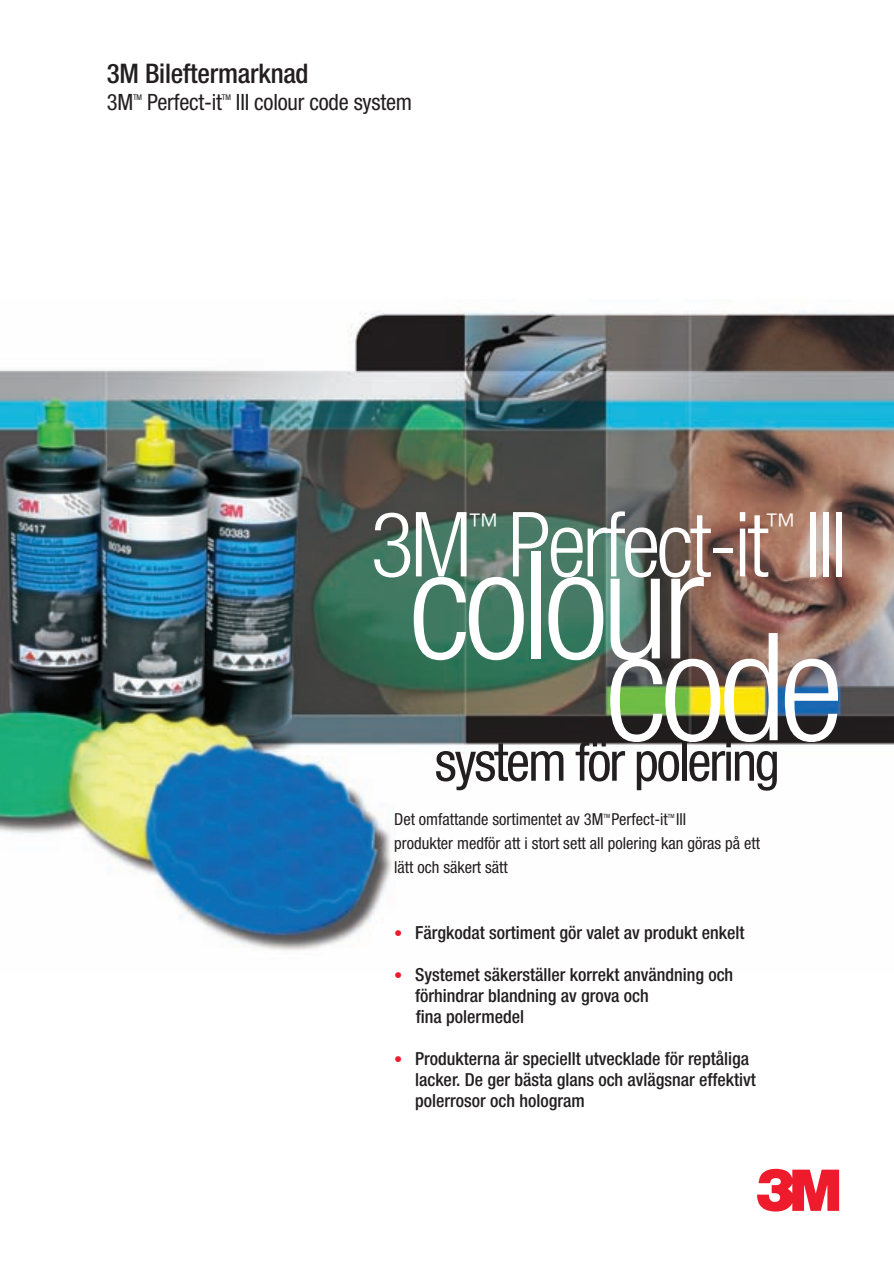
<style>
.page{position:relative;width:894px;height:1263px;background:#fff}
.page>*{position:absolute;margin:0;border:0;box-sizing:border-box;transform-origin:0 0}
.t1{font:300 condensed 150px "Helvetica Neue";letter-spacing:-.04em;color:#fff}
.t2{font:300 condensed 90px "Helvetica Neue";letter-spacing:-.04em;color:#fff}
.t3{font:60px "Logo 3 M Font";color:#ee1b2d}
.t4{font:condensed 54px "Helvetica Neue";letter-spacing:-.04em;color:#231f20}
.t5{font:300 condensed 31.5px "Helvetica Neue";color:#fff}
.t6{font:500 condensed 27px "Helvetica Neue";letter-spacing:-.01em;color:#231f20}
.t7{font:condensed 22.5px "Helvetica Neue";letter-spacing:-.01em;color:#231f20}
.t8{font:500 condensed 18px/21px "Helvetica Neue";color:#231f20}
.t9{font:condensed 16.5px/24px "Helvetica Neue";color:#231f20}
.t10{font:condensed 7.8px "Helvetica Neue";color:#231f20}
.t11{font:condensed 5.7px "Helvetica Neue";color:#231f20}
.s1{font-size:16.5px;color:#ee1b2d}
</style>
<div class="page">
<img style="left:0;top:311px;width:893px;height:640px">
<h3 class="t6" style="left:107px;top:58px;width:203px">3M Bileftermarknad</h3>
<p class="t7" style="left:107px;top:89px;width:28px">3M</p>
<p class="t10" style="left:133px;top:93px;width:11px">TM</p>
<p class="t7" style="left:147px;top:89px;width:76px">Perfect-it</p>
<p class="t10" style="left:222px;top:93px;width:11px">TM</p>
<p class="t7" style="left:236px;top:89px;width:177px">III colour code system</p>
<h2 class="t2" style="left:370px;top:493px;width:478px">3M Perfect-it III</h2>
<h3 class="t5" style="left:468px;top:506px;width:33px">™</h3>
<h3 class="t5" style="left:765px;top:506px;width:33px">™</h3>
<h1 class="t1" style="left:409px;top:519px;width:296px">colour</h1>
<h1 class="t1" style="left:605px;top:601px;width:239px">code</h1>
<h3 class="t4" style="left:434px;top:730px;width:346px">system för polering</h3>
<p class="t9" style="left:394px;top:807px;width:211px">Det omfattande sortimentet av 3M</p>
<p class="t11" style="left:603px;top:812px;width:8px">TM</p>
<p class="t9" style="left:611px;top:807px;width:58px">Perfect-it</p>
<p class="t11" style="left:667px;top:812px;width:8px">TM</p>
<p class="t9" style="left:394px;top:807px;width:367px;text-indent:282px">III<br>produkter medför att i stort sett all polering kan göras på ett lätt och säkert sätt</p>
<p class="t8" style="left:394px;top:921px;width:351px"><span class="s1">•</span> Färgkodat sortiment gör valet av produkt enkelt</p>
<p class="t8" style="left:415px;top:963px;width:319px;text-indent:-21px"><span class="s1">•</span> Systemet säkerställer korrekt användning och förhindrar blandning av grova och<br>fina polermedel</p>
<p class="t8" style="left:415px;top:1047px;width:342px;text-indent:-21px"><span class="s1">•</span> Produkterna är speciellt utvecklade för reptåliga lacker. De ger bästa glans och avlägsnar effektivt polerrosor och hologram</p>
<h3 class="t3" style="left:756px;top:1160px;width:97px">3</h3>
</div>
